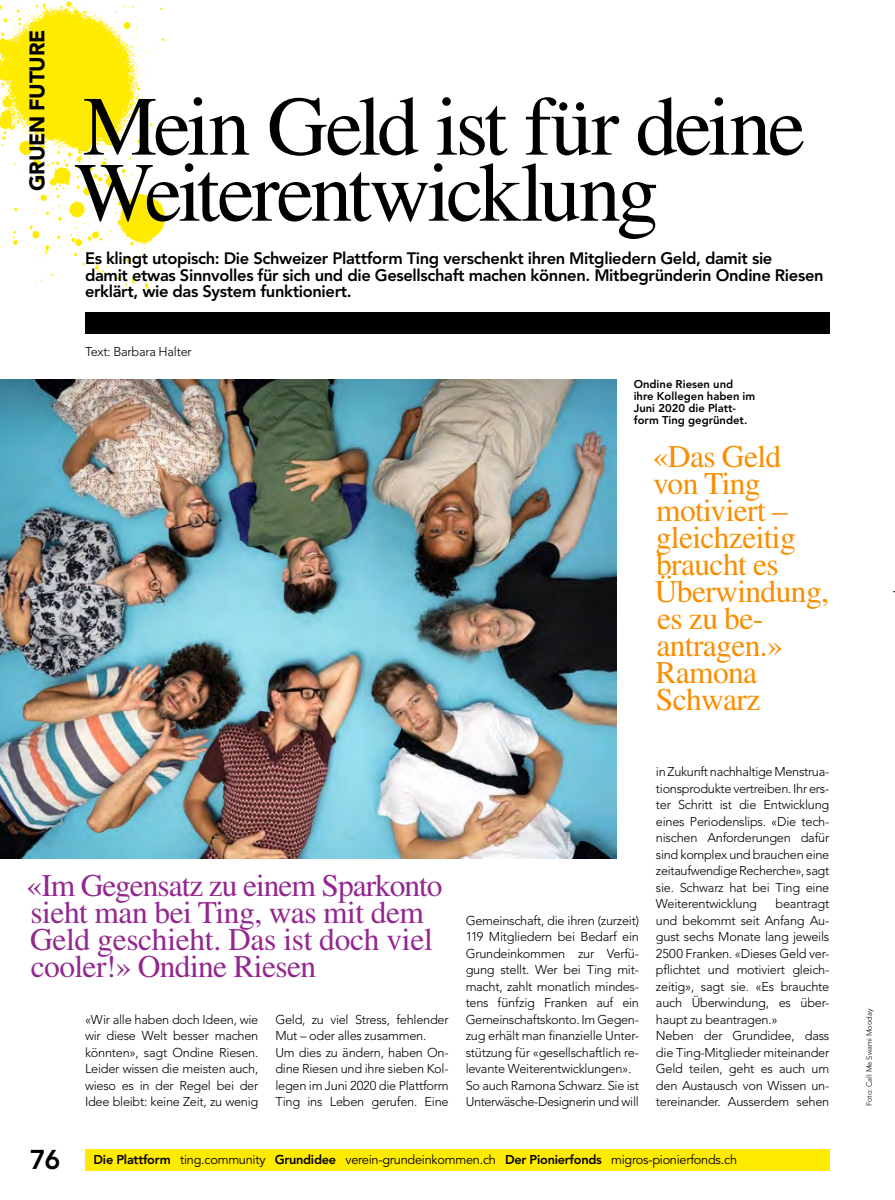
<style>
.page{position:relative;width:895px;height:1200px;background:#fff}
.page>*{position:absolute;margin:0;border:0;box-sizing:border-box;transform-origin:0 0}
._217_Tit_Times_80_x0{font:84px/66px "Times LT Std";letter-spacing:-.04em;color:#000}
._703_Quote_Times_21{font:31.5px/27px "Times LT Std";letter-spacing:-.02em;color:#93278f}
._703_Quote_Times_21-2{font:31.5px/27px "Times LT Std";letter-spacing:-.02em;color:#f98e00}
.t1{font:800 27px "Avenir LT Std";color:#000}
._100_Rub_Register_x0{font:900 21px "Avenir LT Std";letter-spacing:-.015em;color:#000}
._300_Lead_Avenir_11{font:800 16.5px/16.5px "Avenir LT Std";letter-spacing:-.02em;color:#000}
._500_LTxt_Avenir_Blo{font:300 12.75px/16.5px "Avenir LT Std";letter-spacing:-.02em;color:#000;text-align:justify}
._805_Fussnote_www_x1{font:12.75px "Avenir LT Std";letter-spacing:-.02em;color:#000}
._402_Autorenzeile_Av{font:300 12.75px "Avenir LT Std";letter-spacing:-.02em;color:#000}
._800_Legi_fett_x11_g{font:800 11.25px/12px "Avenir LT Std";color:#000}
._400_Fotobyline_x12{font:300 7.5px "Avenir LT Std";color:#000}
.s1{font-weight:800}
</style>
<div class="page">
<img style="left:0;top:379px;width:617px;height:479px">
<img style="left:0;top:1px;width:170px;height:289px">
<div style="left:85px;top:1148px;width:744px;height:21px;background:#ffeb00"></div>
<div style="left:85px;top:312px;width:744px;height:21px;background:#000"></div>
<p class="_100_Rub_Register_x0" style="left:25px;top:190px;width:162px;rotate:-90deg">GRUEN FUTURE</p>
<p class="_217_Tit_Times_80_x0" style="left:74px;top:93px;width:732px">Mein Geld ist für deine<br>Weiterentwicklung</p>
<p class="_300_Lead_Avenir_11" style="left:85px;top:250px;width:740px">Es klingt utopisch: Die Schweizer Plattform Ting verschenkt ihren Mitgliedern Geld, damit sie<br>damit etwas Sinnvolles für sich und die Gesellschaft machen können. Mitbegründerin Ondine Riesen erklärt, wie das System funktioniert.</p>
<p class="_402_Autorenzeile_Av" style="left:85px;top:343px;width:108px">Text: Barbara Halter</p>
<p class="_800_Legi_fett_x11_g" style="left:634px;top:378px;width:123px">Ondine Riesen und ihre Kollegen haben im<br>Juni 2020 die Platt&shy;form Ting gegründet.</p>
<p class="_703_Quote_Times_21-2" style="left:653px;top:442px;width:178px">«Das Geld von Ting motiviert – gleichzeitig braucht es<br>Überwindung, es zu be&shy;antragen.»</p>
<p class="_703_Quote_Times_21-2" style="left:655px;top:658px;width:106px">Ramona<br>Schwarz</p>
<p class="_703_Quote_Times_21" style="left:27px;top:871px;width:418px">«Im Gegensatz zu einem Sparkonto sieht man bei Ting, was mit dem<br>Geld geschieht. Das ist doch viel cooler!» Ondine Riesen</p>
<p class="_500_LTxt_Avenir_Blo" style="left:85px;top:1010px;width:175px">«Wir alle haben doch Ideen, wie wir diese Welt besser machen könnten», sagt Ondine Riesen.<br>Leider wissen die meisten auch, wieso es in der Regel bei der Idee bleibt: keine Zeit, zu wenig</p>
<p class="_500_LTxt_Avenir_Blo" style="left:275px;top:1010px;width:175px">Geld, zu viel Stress, fehlender<br>Mut – oder alles zusammen.</p>
<p class="_500_LTxt_Avenir_Blo" style="left:275px;top:1043px;width:175px">Um dies zu ändern, haben On&shy;dine Riesen und ihre sieben Kol&shy;legen im Juni 2020 die Plattform Ting ins Leben gerufen. Eine</p>
<p class="_500_LTxt_Avenir_Blo" style="left:466px;top:911px;width:175px">Gemeinschaft, die ihren (zurzeit)<br>119 Mitgliedern bei Bedarf ein Grundeinkommen zur Verfü&shy;gung stellt. Wer bei Ting mit&shy;macht, zahlt monatlich mindes&shy;tens fünfzig Franken auf ein Gemeinschaftskonto. Im Gegen&shy;zug erhält man finanzielle Unter&shy;stützung für «gesellschaftlich re&shy;levante Weiterentwicklungen».</p>
<p class="_500_LTxt_Avenir_Blo" style="left:466px;top:1076px;width:175px">So auch Ramona Schwarz. Sie ist<br>Unterwäsche-Designerin und will</p>
<p class="_500_LTxt_Avenir_Blo" style="left:656px;top:763px;width:175px">in Zukunft nachhaltige Menstrua&shy;tionsprodukte vertreiben. Ihr ers&shy;ter Schritt ist die Entwicklung eines Periodenslips. «Die tech&shy;nischen Anforderungen dafür sind komplex und brauchen eine zeitaufwendige Recherche», sagt sie. Schwarz hat bei Ting eine Weiterentwicklung</p>
<p class="_500_LTxt_Avenir_Blo" style="left:656px;top:895px;width:175px;text-indent:120px">beantragt und bekommt seit Anfang Au&shy;gust sechs Monate lang jeweils 2500 Franken. «Dieses Geld ver&shy;pflichtet und motiviert gleich&shy;zeitig», sagt sie. «Es brauchte auch Überwindung, es über&shy;haupt zu beantragen.»</p>
<p class="_500_LTxt_Avenir_Blo" style="left:656px;top:1027px;width:175px">Neben der Grundidee, dass die Ting-Mitglieder miteinander Geld teilen, geht es auch um den Austausch von Wissen un&shy;tereinander. Ausserdem sehen</p>
<h3 class="t1" style="left:30px;top:1143px;width:32px">76</h3>
<p class="_805_Fussnote_www_x1" style="left:94px;top:1151px;width:645px"><span class="s1">Die Plattform</span> ting.community <span class="s1">Grundidee</span> verein-grundeinkommen.ch <span class="s1">Der Pionierfonds</span> migros-pionierfonds.ch</p>
<p class="_400_Fotobyline_x12" style="left:865px;top:1106px;width:99px;rotate:-90deg">Foto: Call Me Swami Mooday</p>
</div>
